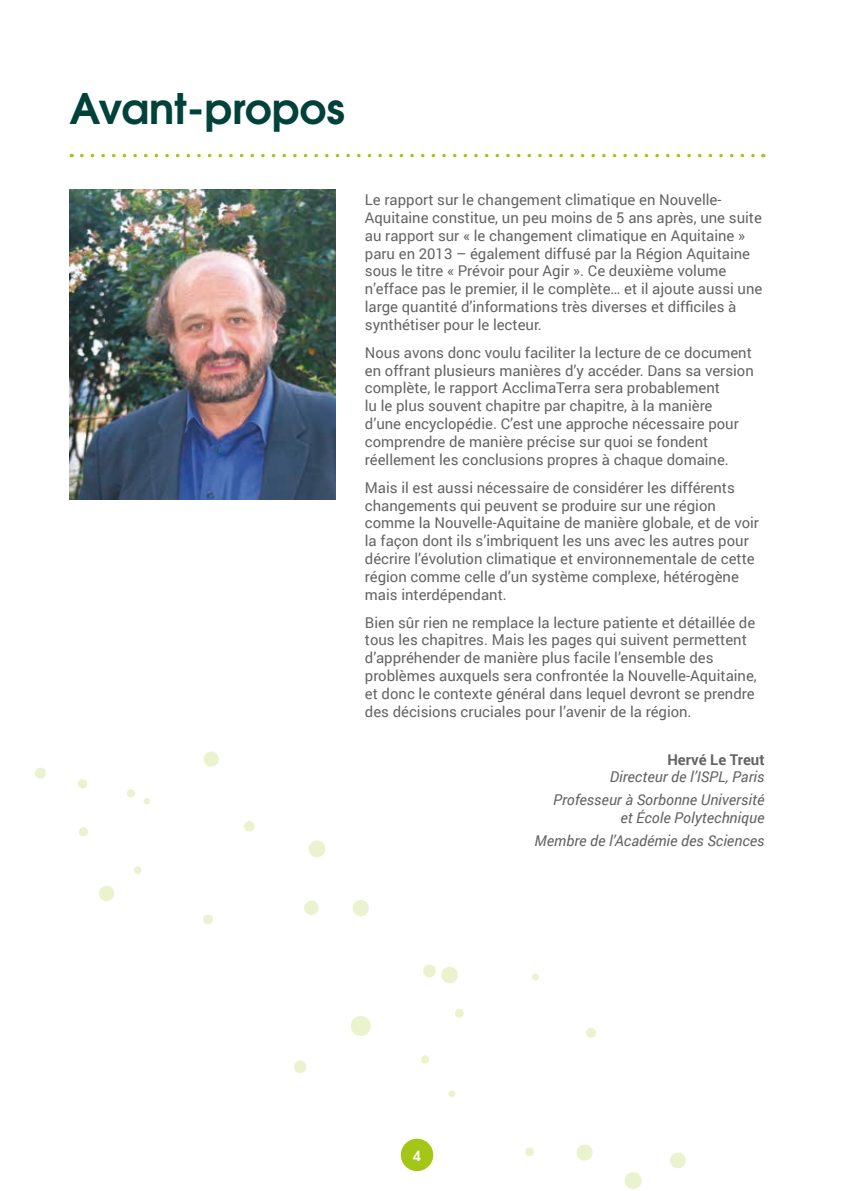
<style>
.page{position:relative;width:844px;height:1191px;background:#fff}
.page>*{position:absolute;margin:0;border:0;box-sizing:border-box;transform-origin:0 0}
.t1{font:700 42px "Te X Gyre Adventor";color:#00423a}
.t2{font:14.88px/17.8px "Roboto";color:#646463}
.t3{font:italic 14.88px/22.8px "Roboto";color:#646463;text-align:right}
.t4{font:700 14.88px "Roboto";color:#646463}
.t5{font:700 14px "Te X Gyre Adventor";color:#fff}
</style>
<div class="page">
<div style="left:400px;top:1138px;width:33px;height:33px;background:#a3c617;border-radius:50%"></div>
<svg style="left:35px;top:767px;width:11px;height:12px"></svg>
<svg style="left:78px;top:779px;width:10px;height:10px"></svg>
<svg style="left:79px;top:827px;width:9px;height:10px"></svg>
<svg style="left:99px;top:885px;width:16px;height:16px"></svg>
<svg style="left:143px;top:798px;width:7px;height:7px"></svg>
<svg style="left:126px;top:789px;width:9px;height:9px"></svg>
<svg style="left:134px;top:866px;width:8px;height:8px"></svg>
<svg style="left:203px;top:914px;width:10px;height:11px"></svg>
<svg style="left:294px;top:1060px;width:13px;height:13px"></svg>
<svg style="left:351px;top:1016px;width:20px;height:20px"></svg>
<svg style="left:308px;top:840px;width:18px;height:18px"></svg>
<svg style="left:244px;top:821px;width:11px;height:11px"></svg>
<svg style="left:203px;top:751px;width:16px;height:16px"></svg>
<svg style="left:304px;top:900px;width:15px;height:15px"></svg>
<svg style="left:352px;top:900px;width:17px;height:16px"></svg>
<svg style="left:423px;top:964px;width:35px;height:20px"></svg>
<svg style="left:455px;top:1009px;width:9px;height:9px"></svg>
<svg style="left:421px;top:1055px;width:8px;height:9px"></svg>
<svg style="left:448px;top:1090px;width:7px;height:7px"></svg>
<svg style="left:576px;top:1144px;width:17px;height:17px"></svg>
<svg style="left:624px;top:1172px;width:18px;height:17px"></svg>
<svg style="left:670px;top:1152px;width:16px;height:17px"></svg>
<svg style="left:586px;top:1028px;width:10px;height:10px"></svg>
<svg style="left:532px;top:973px;width:7px;height:8px"></svg>
<svg style="left:525px;top:1147px;width:9px;height:9px"></svg>
<svg style="left:82px;top:154px;width:681px;height:3px"></svg>
<img style="left:69px;top:189px;width:266px;height:311px">
<h1 class="t1" style="left:69px;top:72px;width:277px">Avant-propos</h1>
<p class="t2" style="left:365px;top:190px;width:399px">Le rapport sur le changement climatique en Nouvelle-Aquitaine constitue, un peu moins de 5 ans après, une suite au rapport sur « le changement climatique en Aquitaine » paru en 2013 – également diffusé par la Région Aquitaine sous le titre « Prévoir pour Agir ». Ce deuxième volume n’efface pas le premier, il le complète… et il ajoute aussi une large quantité d’informations très diverses et difficiles à synthétiser pour le lecteur.</p>
<p class="t2" style="left:365px;top:343px;width:390px">Nous avons donc voulu faciliter la lecture de ce document en offrant plusieurs manières d’y accéder. Dans sa version complète, le rapport AcclimaTerra sera probablement<br>lu le plus souvent chapitre par chapitre, à la manière<br>d’une encyclopédie. C’est une approche nécessaire pour comprendre de manière précise sur quoi se fondent réellement les conclusions propres à chaque domaine.</p>
<p class="t2" style="left:365px;top:478px;width:395px">Mais il est aussi nécessaire de considérer les différents changements qui peuvent se produire sur une région comme la Nouvelle-Aquitaine de manière globale, et de voir la façon dont ils s’imbriquent les uns avec les autres pour décrire l’évolution climatique et environnementale de cette région comme celle d’un système complexe, hétérogène mais interdépendant.</p>
<p class="t2" style="left:365px;top:613px;width:393px">Bien sûr rien ne remplace la lecture patiente et détaillée de tous les chapitres. Mais les pages qui suivent permettent d’appréhender de manière plus facile l’ensemble des problèmes auxquels sera confrontée la Nouvelle-Aquitaine, et donc le contexte général dans lequel devront se prendre des décisions cruciales pour l’avenir de la région.</p>
<p class="t4" style="left:667px;top:748px;width:99px">Hervé Le Treut</p>
<p class="t3" style="left:553px;top:765px;width:213px">Directeur de l’ISPL, Paris<br>Professeur à Sorbonne Université</p>
<p class="t3" style="left:534px;top:806px;width:231px">et École Polytechnique<br>Membre de l’Académie des Sciences</p>
<p class="t5" style="left:413px;top:1143px;width:9px">4</p>
</div>
